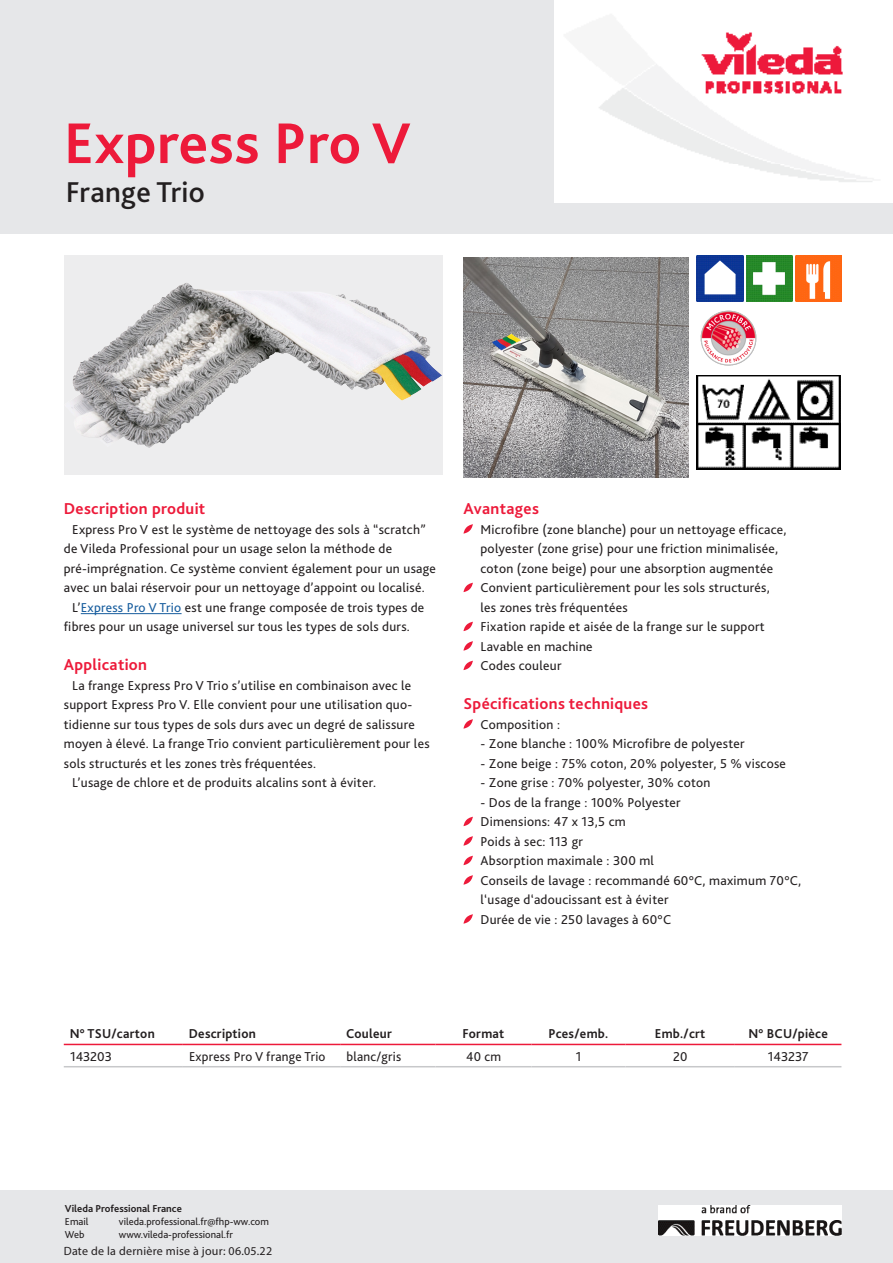
<style>
.page{position:relative;width:893px;height:1263px;background:#fff}
.page>*{position:absolute;margin:0;border:0;box-sizing:border-box;transform-origin:0 0}
.Headline{font:700 60px "Bliss 2";letter-spacing:.01em;color:#ed1a3a}
.Subline{font:500 30px "Bliss 2";letter-spacing:.01em;color:#231f20}
.Copy_cross_heading{font:700 16.5px "Bliss 2";letter-spacing:.02em;color:#ed1a3a}
.Copy_cross_heading-2{font:13.5px/19.5px "Bliss 2";letter-spacing:.02em;color:#231f20}
.Bullet_wings{font:13.5px/19.5px "Bliss 2";letter-spacing:.02em;color:#231f20}
.t1{font:700 13.5px "Bliss 2";letter-spacing:.02em;color:#231f20}
.Copy_cross_heading-3{font:12px "Myriad Pro";letter-spacing:.02em;color:#231f20}
.Footer_contact_Viled{font:10.5px "Bliss 2";color:#231f20}
.Footer_contact_Viled-2{font:700 10.5px "Bliss 2";color:#231f20}
.s1{color:#175d9e}
</style>
<div class="page">
<div style="left:0;top:0;width:893px;height:234px;background:#e6e7e9"></div>
<img style="left:555px;top:0;width:338px;height:202px">
<div style="left:0;top:1191px;width:893px;height:72px;background:#e6e7e9"></div>
<img style="left:658px;top:1205px;width:183px;height:30px">
<div style="left:64px;top:255px;width:378px;height:220px;background:#ededee"></div>
<img style="left:72px;top:284px;width:158px;height:164px">
<img style="left:697px;top:375px;width:143px;height:95px">
<img style="left:697px;top:255px;width:46px;height:47px">
<img style="left:746px;top:255px;width:47px;height:47px">
<svg style="left:463px;top:524px;width:10px;height:10px"></svg>
<svg style="left:463px;top:583px;width:10px;height:9px"></svg>
<svg style="left:463px;top:622px;width:10px;height:9px"></svg>
<svg style="left:463px;top:641px;width:10px;height:10px"></svg>
<svg style="left:463px;top:661px;width:10px;height:9px"></svg>
<svg style="left:463px;top:719px;width:10px;height:10px"></svg>
<svg style="left:463px;top:817px;width:10px;height:9px"></svg>
<svg style="left:463px;top:836px;width:10px;height:10px"></svg>
<svg style="left:463px;top:856px;width:10px;height:9px"></svg>
<svg style="left:463px;top:875px;width:10px;height:10px"></svg>
<svg style="left:463px;top:914px;width:10px;height:10px"></svg>
<hr style="left:81px;top:613px;width:101px;height:1px;background:#175d9e">
<hr style="left:64px;top:1044px;width:119px;height:1px;background:#ed1a3a">
<hr style="left:183px;top:1044px;width:157px;height:1px;background:#ed1a3a">
<hr style="left:340px;top:1044px;width:95px;height:1px;background:#ed1a3a">
<hr style="left:435px;top:1044px;width:96px;height:1px;background:#ed1a3a">
<hr style="left:531px;top:1044px;width:94px;height:1px;background:#ed1a3a">
<hr style="left:625px;top:1044px;width:110px;height:1px;background:#ed1a3a">
<hr style="left:735px;top:1044px;width:106px;height:1px;background:#ed1a3a">
<hr style="left:64px;top:1066px;width:119px;height:1px;background:#c7c8ca">
<hr style="left:183px;top:1066px;width:157px;height:1px;background:#c7c8ca">
<hr style="left:340px;top:1066px;width:95px;height:1px;background:#c7c8ca">
<hr style="left:435px;top:1066px;width:96px;height:1px;background:#c7c8ca">
<hr style="left:531px;top:1066px;width:94px;height:1px;background:#c7c8ca">
<hr style="left:625px;top:1066px;width:110px;height:1px;background:#c7c8ca">
<hr style="left:735px;top:1066px;width:106px;height:1px;background:#c7c8ca">
<img style="left:700px;top:310px;width:57px;height:56px">
<img style="left:795px;top:255px;width:47px;height:47px">
<img style="left:463px;top:257px;width:225px;height:220px">
<p class="Headline" style="left:64px;top:106px;width:348px">Express Pro V</p>
<p class="Subline" style="left:66px;top:173px;width:141px">Frange Trio</p>
<p class="Copy_cross_heading" style="left:64px;top:498px;width:143px">Description produit</p>
<p class="Copy_cross_heading-2" style="left:64px;top:519px;width:374px;text-indent:9px">Express Pro V est le système de nettoyage des sols à “scratch” de Vileda Professional pour un usage selon la méthode de pré-imprégnation. Ce système convient également pour un usage avec un balai réservoir pour un nettoyage d’appoint ou localisé.</p>
<p class="Copy_cross_heading-2" style="left:64px;top:597px;width:362px;text-indent:9px">L’<span class="s1">Express Pro V Trio</span> est une frange composée de trois types de fibres pour un usage universel sur tous les types de sols durs.</p>
<p class="Copy_cross_heading" style="left:64px;top:654px;width:85px">Application</p>
<p class="Copy_cross_heading-2" style="left:64px;top:675px;width:367px;text-indent:9px">La frange Express Pro V Trio s’utilise en combinaison avec le support Express Pro V. Elle convient pour une utilisation quo&shy;tidienne sur tous types de sols durs avec un degré de salissure moyen à élevé. La frange Trio convient particulièrement pour les sols structurés et les zones très fréquentées.</p>
<p class="Copy_cross_heading-2" style="left:72px;top:773px;width:305px">L’usage de chlore et de produits alcalins sont à éviter.</p>
<p class="Copy_cross_heading" style="left:463px;top:498px;width:77px">Avantages</p>
<p class="Bullet_wings" style="left:480px;top:519px;width:308px">Microfibre (zone blanche) pour un nettoyage efficace,</p>
<p class="Bullet_wings" style="left:480px;top:539px;width:299px">polyester (zone grise) pour une friction minimalisée, coton (zone beige) pour une absorption augmentée</p>
<p class="Bullet_wings" style="left:480px;top:578px;width:291px">Convient particulièrement pour les sols structurés, les zones très fréquentées</p>
<p class="Bullet_wings" style="left:480px;top:617px;width:286px">Fixation rapide et aisée de la frange sur le support</p>
<p class="Bullet_wings" style="left:480px;top:636px;width:114px">Lavable en machine</p>
<p class="Bullet_wings" style="left:480px;top:656px;width:83px">Codes couleur</p>
<p class="Copy_cross_heading" style="left:463px;top:693px;width:186px">Spécifications techniques</p>
<p class="Bullet_wings" style="left:480px;top:714px;width:81px">Composition :</p>
<p class="Bullet_wings" style="left:480px;top:734px;width:266px">- Zone blanche : 100% Microfibre de polyester</p>
<p class="Bullet_wings" style="left:480px;top:753px;width:307px">- Zone beige : 75% coton, 20% polyester, 5 % viscose</p>
<p class="Bullet_wings" style="left:480px;top:773px;width:232px">- Zone grise : 70% polyester, 30% coton</p>
<p class="Bullet_wings" style="left:480px;top:792px;width:202px">- Dos de la frange : 100% Polyester</p>
<p class="Bullet_wings" style="left:480px;top:812px;width:147px">Dimensions: 47 x 13,5 cm</p>
<p class="Bullet_wings" style="left:480px;top:831px;width:104px">Poids à sec: 113 gr</p>
<p class="Bullet_wings" style="left:480px;top:851px;width:175px">Absorption maximale : 300 ml</p>
<p class="Bullet_wings" style="left:480px;top:870px;width:322px">Conseils de lavage : recommandé 60°C, maximum 70°C, l‘usage d‘adoucissant est à éviter</p>
<p class="Bullet_wings" style="left:480px;top:909px;width:192px">Durée de vie : 250 lavages à 60°C</p>
<p class="t1" style="left:70px;top:1025px;width:86px">N° TSU/carton</p>
<p class="t1" style="left:189px;top:1025px;width:68px">Description</p>
<p class="t1" style="left:346px;top:1025px;width:47px">Couleur</p>
<p class="t1" style="left:463px;top:1025px;width:43px">Format</p>
<p class="t1" style="left:549px;top:1025px;width:61px">Pces/emb.</p>
<p class="t1" style="left:655px;top:1025px;width:52px">Emb./crt</p>
<p class="t1" style="left:748px;top:1025px;width:81px">N° BCU/pièce</p>
<p class="Copy_cross_heading-2" style="left:70px;top:1046px;width:43px">143203</p>
<p class="Copy_cross_heading-2" style="left:189px;top:1046px;width:138px">Express Pro V frange Trio</p>
<p class="Copy_cross_heading-2" style="left:346px;top:1046px;width:56px">blanc/gris</p>
<p class="Copy_cross_heading-2" style="left:466px;top:1046px;width:37px">40 cm</p>
<p class="Copy_cross_heading-2" style="left:576px;top:1046px;width:7px">1</p>
<p class="Copy_cross_heading-2" style="left:673px;top:1046px;width:16px">20</p>
<p class="Copy_cross_heading-2" style="left:768px;top:1046px;width:42px">143237</p>
<p class="Footer_contact_Viled-2" style="left:65px;top:1202px;width:118px">Vileda Professional France</p>
<p class="Footer_contact_Viled" style="left:65px;top:1215px;width:25px">Email</p>
<p class="Footer_contact_Viled" style="left:119px;top:1215px;width:151px">vileda.professional.fr@fhp-ww.com</p>
<p class="Footer_contact_Viled" style="left:65px;top:1228px;width:21px">Web</p>
<p class="Footer_contact_Viled" style="left:119px;top:1228px;width:115px">www.vileda-professional.fr</p>
<p class="Copy_cross_heading-3" style="left:64px;top:1244px;width:210px">Date de la dernière mise à jour: 06.05.22</p>
</div>
